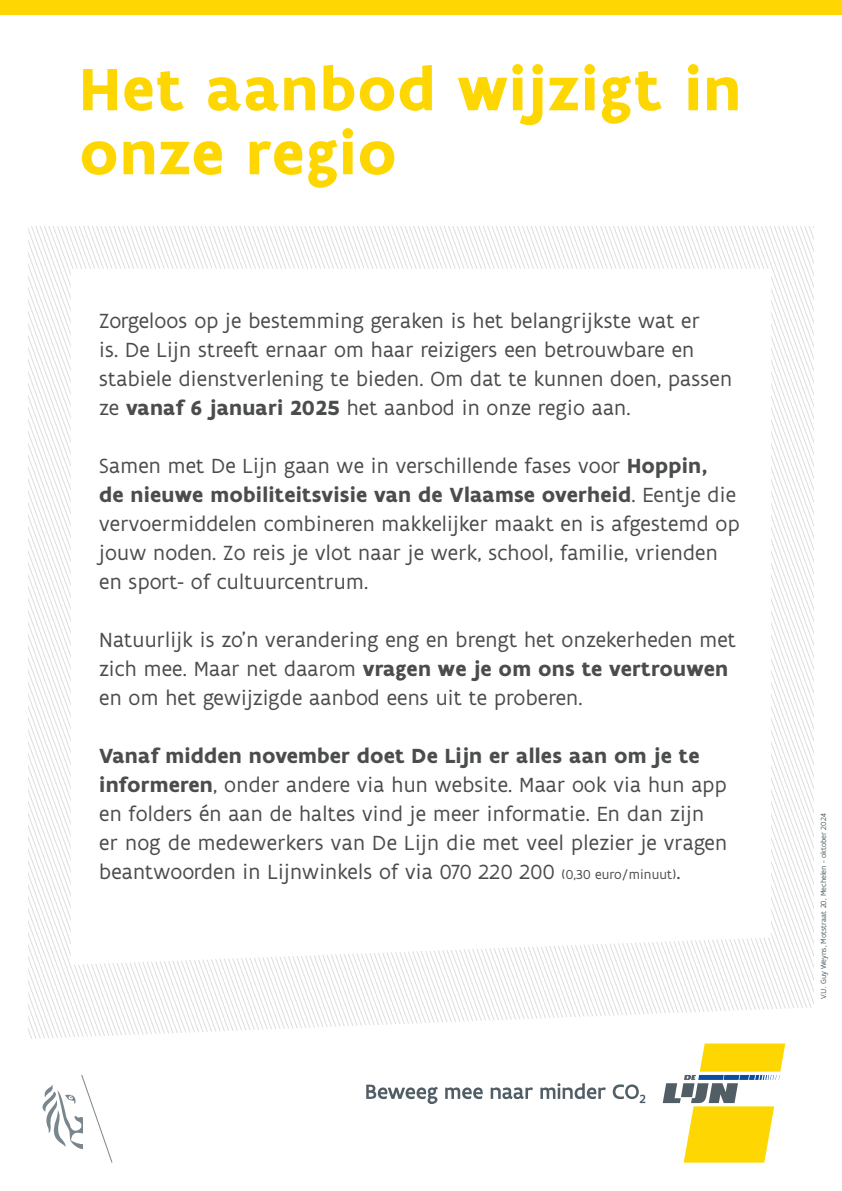
<style>
.page{position:relative;width:842px;height:1191px;background:#fff}
.page>*{position:absolute;margin:0;border:0;box-sizing:border-box;transform-origin:0 0}
.t1{font:700 64px/64px "Flanders Art Sans";letter-spacing:.015em;color:#fed702}
.t2{font:22px/29px "Flanders Art Sans";letter-spacing:.01em;color:#4b4c4d}
.t3{font:8px "Flanders Art Sans";color:#525e65}
.s1{font-weight:700}
.s2{font-size:14px}
</style>
<div class="page">
<div style="left:0;top:0;width:842px;height:14px;background:#fed702"></div>
<svg style="left:104px;top:942px;width:559px;height:22px"></svg>
<svg style="left:28px;top:1006px;width:737px;height:157px"></svg>
<svg style="left:38px;top:1074px;width:75px;height:89px"></svg>
<svg style="left:663px;top:226px;width:151px;height:936px"></svg>
<svg style="left:366px;top:1083px;width:279px;height:21px"></svg>
<h1 class="t1" style="left:79px;top:58px;width:663px">Het aanbod wijzigt in onze regio</h1>
<p class="t2" style="left:99px;top:306px;width:634px">Zorgeloos op je bestemming geraken is het belangrijkste wat er<br>is. De Lijn streeft ernaar om haar reizigers een betrouwbare en stabiele dienstverlening te bieden. Om dat te kunnen doen, passen ze <span class="s1">vanaf 6 januari 2025</span> het aanbod in onze regio aan.</p>
<p class="t2" style="left:99px;top:451px;width:642px">Samen met De Lijn gaan we in verschillende fases voor <span class="s1">Hoppin,<br>de nieuwe mobiliteitsvisie van de Vlaamse overheid</span>. Eentje die vervoermiddelen combineren makkelijker maakt en is afgestemd op jouw noden. Zo reis je vlot naar je werk, school, familie, vrienden en sport- of cultuurcentrum.</p>
<p class="t2" style="left:99px;top:625px;width:638px">Natuurlijk is zo’n verandering eng en brengt het onzekerheden met zich mee. Maar net daarom <span class="s1">vragen we je om ons te vertrouwen </span>en om het gewijzigde aanbod eens uit te proberen.</p>
<p class="t2" style="left:99px;top:741px;width:629px"><span class="s1">Vanaf midden november doet De Lijn er alles aan om je te informeren</span>, onder andere via hun website. Maar ook via hun app en folders én aan de haltes vind je meer informatie. En dan zijn er nog de medewerkers van De Lijn die met veel plezier je vragen beantwoorden in Lijnwinkels of via 070 220 200 <span class="s2">(0,30 euro/minuut)</span>.</p>
<p class="t3" style="left:819px;top:998px;width:187px;rotate:-90deg">V.U. Guy Weyns, Motstraat 20, Mechelen - oktober 2024</p>
</div>
